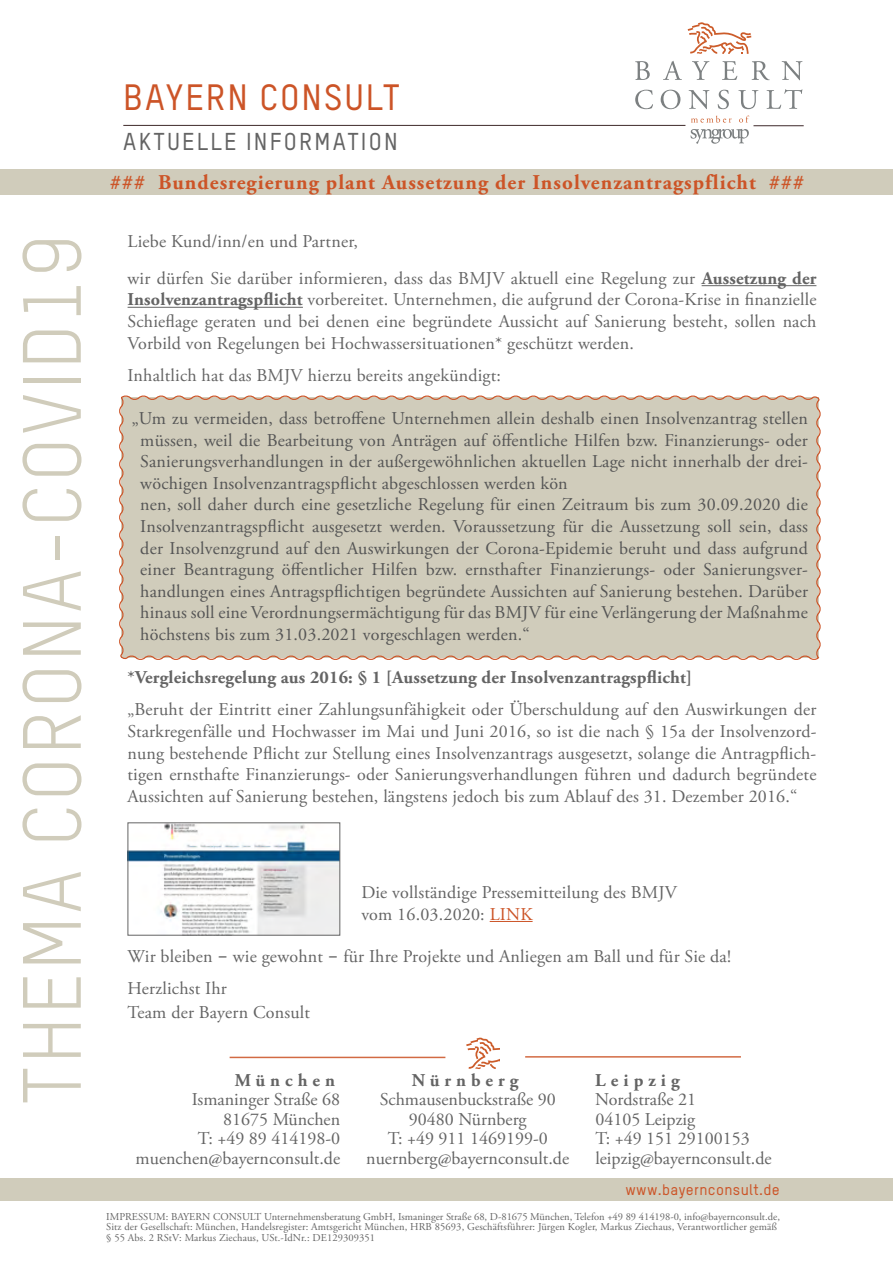
<style>
.page{position:relative;width:893px;height:1263px;background:#fff}
.page>*{position:absolute;margin:0;border:0;box-sizing:border-box;transform-origin:0 0}
.t1{font:81px "TSTARPRO";letter-spacing:.035em;color:#d0ccbb}
.t2{font:500 36px "TSTARPRO";letter-spacing:.05em;color:#cc5427}
.t3{font:500 24px "TSTARPRO";letter-spacing:.09em;color:#646464}
.t4{font:700 21px "Adobe Garamond Pro";letter-spacing:.05em;color:#cc5427}
.t5{font:18px/21.6px "Adobe Garamond Pro";letter-spacing:.01em;color:#646464}
.t6{font:18px/21.6px "Adobe Garamond Pro";letter-spacing:.01em;color:#555}
.t7{font:700 18px "Adobe Garamond Pro";letter-spacing:.01em;color:#646464}
.t8{font:700 18px "Adobe Garamond Pro";letter-spacing:.28em;color:#646464}
.t9{font:500 15px "TSTARPRO";letter-spacing:.025em;color:#cc5427}
.t10{font:10.5px/10.5px "Adobe Garamond Pro";letter-spacing:.01em;color:#646464}
.s1{font-weight:700}
.s2{color:#cc5427}
.s3{font-family:"TSTARPRO";font-weight:500}
</style>
<div class="page">
<div style="left:119px;top:395px;width:702px;height:265px;background:#d0ccbb"></div>
<hr style="left:702px;top:285px;width:114px;height:1px;background:#646464">
<hr style="left:128px;top:307px;width:175px;height:1px;background:#646464">
<hr style="left:490px;top:921px;width:43px;height:1px;background:#cc5427">
<div style="left:0;top:170px;width:893px;height:25px;background:#d0ccbb"></div>
<svg style="left:635px;top:61px;width:15px;height:19px"></svg>
<svg style="left:663px;top:61px;width:19px;height:19px"></svg>
<svg style="left:692px;top:61px;width:17px;height:19px"></svg>
<svg style="left:722px;top:61px;width:15px;height:19px"></svg>
<svg style="left:752px;top:61px;width:18px;height:19px"></svg>
<svg style="left:782px;top:61px;width:20px;height:19px"></svg>
<svg style="left:635px;top:90px;width:18px;height:19px"></svg>
<svg style="left:661px;top:90px;width:19px;height:19px"></svg>
<svg style="left:689px;top:90px;width:20px;height:19px"></svg>
<svg style="left:718px;top:90px;width:11px;height:19px"></svg>
<svg style="left:738px;top:90px;width:20px;height:19px"></svg>
<svg style="left:767px;top:89px;width:35px;height:20px"></svg>
<svg style="left:691px;top:116px;width:41px;height:7px"></svg>
<svg style="left:739px;top:116px;width:10px;height:7px"></svg>
<svg style="left:690px;top:129px;width:59px;height:15px"></svg>
<svg style="left:688px;top:22px;width:63px;height:32px"></svg>
<hr style="left:123px;top:125px;width:562px;height:1px;background:#3e2829">
<hr style="left:753px;top:125px;width:51px;height:1px;background:#3e2829">
<div style="left:0;top:1178px;width:893px;height:23px;background:#d0ccbb"></div>
<svg style="left:466px;top:1037px;width:34px;height:32px"></svg>
<hr style="left:230px;top:1057px;width:215px;height:1px;background:#cc5427">
<hr style="left:525px;top:1056px;width:216px;height:1px;background:#cc5427">
<img style="left:130px;top:824px;width:208px;height:109px">
<div style="left:128px;top:822px;width:212px;height:113px;border:1px solid #646464"></div>
<h1 class="t1" style="left:3px;top:1105px;width:871px;rotate:-90deg">Thema Corona-Covid19</h1>
<h2 class="t2" style="left:123px;top:75px;width:278px">BAYERN CONSULT</h2>
<h3 class="t3" style="left:123px;top:127px;width:276px">AKTUELLE INFORMATI ON</h3>
<p class="t4" style="left:110px;top:170px;width:695px">### Bundesregierung plant Aussetzung der Insolvenzantragspflicht ###</p>
<p class="t5" style="left:128px;top:224px;width:690px;line-height:36.6px">Liebe Kund/inn/en und Partner,<br>wir dürfen Sie darüber informieren, dass das BMJV aktuell eine Regelung zur <span class="s1">Aussetzung der</span></p>
<p class="t5" style="left:128px;top:290px;width:690px;text-align:justify"><span class="s1">Insolvenzantragspflicht</span> vorbereitet. Unternehmen, die aufgrund der Corona-Krise in finanzielle Schieflage geraten und bei denen eine begründete Aussicht auf Sanierung besteht, sollen nach Vorbild von Regelungen bei Hochwassersituationen* geschützt werden.</p>
<p class="t5" style="left:128px;top:365px;width:375px">Inhaltlich hat das BMJV hierzu bereits angekündigt:</p>
<p class="t6" style="left:140px;top:408px;width:669px;text-indent:-8px">„Um zu vermeiden, dass betroffene Unternehmen allein deshalb einen Insolvenzantrag stellen müssen, weil die Bearbeitung von Anträgen auf öffentliche Hilfen bzw. Finanzierungs- oder Sanierungsverhandlungen in der außergewöhnlichen aktuellen Lage nicht innerhalb der drei&shy;wöchigen Insolvenzantragspflicht abgeschlossen werden kön<br>nen, soll daher durch eine gesetzliche Regelung für einen Zeitraum bis zum 30.09.2020 die Insolvenzantragspflicht ausgesetzt werden. Voraussetzung für die Aussetzung soll sein, dass der Insolvenzgrund auf den Auswirkungen der Corona-Epidemie beruht und dass aufgrund einer Beantragung öffentlicher Hilfen bzw. ernsthafter Finanzierungs- oder Sanierungsver&shy;handlungen eines Antragspflichtigen begründete Aussichten auf Sanierung bestehen. Darüber hinaus soll eine Verordnungsermächtigung für das BMJV für eine Verlängerung der Maßnahme höchstens bis zum 31.03.2021 vorgeschlagen werden.“</p>
<p class="t7" style="left:128px;top:667px;width:566px">*Vergleichsregelung aus 2016: § 1 [Aussetzung der Insolvenzantragspflicht]</p>
<p class="t5" style="left:128px;top:699px;width:690px;text-align:justify">„Beruht der Eintritt einer Zahlungsunfähigkeit oder Überschuldung auf den Auswirkungen der Starkregenfälle und Hochwasser im Mai und Juni 2016, so ist die nach § 15a der Insolvenzord&shy;nung bestehende Pflicht zur Stellung eines Insolvenzantrags ausgesetzt, solange die Antragpflich&shy;tigen ernsthafte Finanzierungs- oder Sanierungsverhandlungen führen und dadurch begründete Aussichten auf Sanierung bestehen, längstens jedoch bis zum Ablauf des 31. Dezember 2016.“</p>
<p class="t5" style="left:361px;top:882px;width:317px">Die vollständige Pressemitteilung des BMJV vom 16.03.2020: <span class="s2">LINK</span></p>
<p class="t5" style="left:128px;top:941px;width:605px;line-height:32.1px">Wir bleiben <span class="s3">–</span> wie gewohnt <span class="s3">–</span> für Ihre Projekte und Anliegen am Ball und für Sie da!<br>Herzlichst Ihr</p>
<p class="t5" style="left:128px;top:1002px;width:184px">Team der Bayern Consult</p>
<p class="t8" style="left:235px;top:1069px;width:102px">München</p>
<p class="t8" style="left:412px;top:1069px;width:108px">Nürnberg</p>
<p class="t8" style="left:595px;top:1069px;width:86px">Leipzig</p>
<p class="t5" style="left:192px;top:1089px;width:150px">Ismaninger Straße 68</p>
<p class="t5" style="left:380px;top:1089px;width:178px">Schmausenbuckstraße 90</p>
<p class="t5" style="left:595px;top:1089px;width:102px">Nordstraße 21</p>
<p class="t5" style="left:223px;top:1109px;width:118px">81675 München</p>
<p class="t5" style="left:409px;top:1109px;width:119px">90480 Nürnberg</p>
<p class="t5" style="left:595px;top:1109px;width:101px">04105 Leipzig</p>
<p class="t5" style="left:198px;top:1128px;width:144px">T: +49 89 414198-0</p>
<p class="t5" style="left:388px;top:1128px;width:162px">T: +49 911 1469199-0</p>
<p class="t5" style="left:595px;top:1128px;width:156px">T: +49 151 29100153</p>
<p class="t5" style="left:136px;top:1148px;width:206px">muenchen@bayernconsult.de</p>
<p class="t5" style="left:366px;top:1148px;width:204px">nuernberg@bayernconsult.de</p>
<p class="t5" style="left:595px;top:1148px;width:178px">leipzig@bayernconsult.de</p>
<p class="t9" style="left:625px;top:1180px;width:156px">WWW.BAYERNCONSULT.DE</p>
<p class="t10" style="left:106px;top:1211px;width:675px">IMPRESSUM: BAYERN CONSULT Unternehmensberatung GmbH, Ismaninger Straße 68, D-81675 München, Telefon +49 89 414198-0, info@bayernconsult.de,<br>Sitz der Gesellschaft: München, Handelsregister: Amtsgericht München, HRB 85693, Geschäftsführer: Jürgen Kogler, Markus Ziechaus, Verantwortlicher gemäß § 55 Abs. 2 RStV: Markus Ziechaus, USt.-IdNr.: DE129309351</p>
</div>
